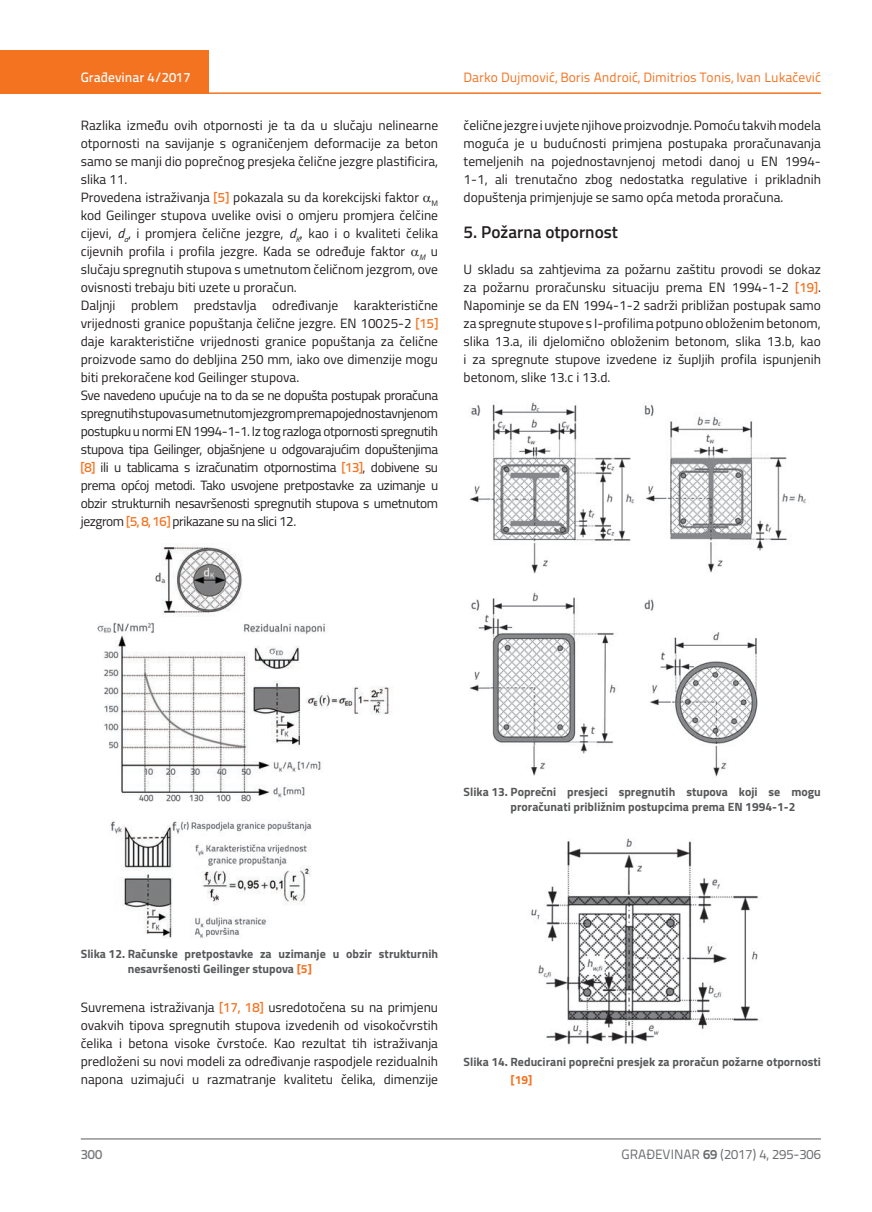
<style>
.page{position:relative;width:872px;height:1212px;background:#fff}
.page>*{position:absolute;margin:0;border:0;box-sizing:border-box;transform-origin:0 0}
.t1{font:600 17.25px "Titillium";color:#231f20}
.t2{font:13.5px/18px "Titillium";color:#231f20;text-align:justify}
.t3{font:13.5px "Titillium Text 22 L";color:#f47321}
.t4{font:13.5px "Titillium Text 22 L";color:#6c6d70}
.t5{font:500 13.5px "Titillium Text 22 L";color:#fff}
.t6{font:500 13.5px "Titillium Text 22 L";color:#787a7d}
.t7{font:700 12px/15px "Titillium";color:#57585a}
.t8{font:700 12px "Titillium";color:#f47321}
.s1{font-family:"Titillium Text 22 L";font-weight:500;color:#f47321}
.s2{font-style:italic}
.s3{color:#f47321}
.s4{font-weight:700}
</style>
<div class="page">
<div style="left:0;top:50px;width:208px;height:44px;background:#f47321"></div>
<hr style="left:0;top:92px;width:821px;height:2px;background:#f47321">
<hr style="left:81px;top:1139px;width:740px;height:1px;background:#57585a">
<img style="left:97px;top:546px;width:294px;height:392px">
<img style="left:469px;top:402px;width:337px;height:375px">
<img style="left:531px;top:838px;width:228px;height:207px">
<p class="t5" style="left:81px;top:67px;width:111px">Građevinar 4/2017</p>
<p class="t2" style="left:81px;top:115px;width:359px;text-align:left">Razlika između ovih otpornosti je ta da u slučaju nelinearne otpornosti na savijanje s ograničenjem deformacije za beton samo se manji dio poprečnog presjeka čelične jezgre plastificira, slika 11.<br>Provedena istraživanja <span class="s1">[5]</span> pokazala su da korekcijski faktor <sub>M </sub>kod Geilinger stupova uvelike ovisi o omjeru promjera čelčine cijevi, <span class="s2">d</span><sub>a</sub>, i promjera čelične jezgre, <span class="s2">d</span><sub>K</sub>, kao i o kvaliteti čelika cijevnih profila i profila jezgre. Kada se određuje faktor <sub>M</sub> u slučaju spregnutih stupova s umetnutom čeličnom jezgrom, ove ovisnosti trebaju biti uzete u proračun.<br>Daljnji problem predstavlja određivanje karakteristične vrijednosti granice popuštanja čelične jezgre. EN 10025-2 <span class="s1">[15] </span>daje karakteristične vrijednosti granice popuštanja za čelične proizvode samo do debljina 250 mm, iako ove dimenzije mogu biti prekoračene kod Geilinger stupova.<br>Sve navedeno upućuje na to da se ne dopušta postupak proračuna spregnutih stupova s umetnutom jezgrom prema pojednostavnjenom postupku u normi EN 1994-1-1. Iz tog razloga otpornosti spregnutih stupova tipa Geilinger, objašnjene u odgovarajućim dopuštenjima <span class="s1">[8]</span> ili u tablicama s izračunatim otpornostima <span class="s1">[13]</span>, dobivene su prema općoj metodi. Tako usvojene pretpostavke za uzimanje u obzir strukturnih nesavršenosti spregnutih stupova s umetnutom jezgrom <span class="s1">[5, 8, 16]</span> prikazane su na slici 12.</p>
<p class="t3" style="left:463px;top:68px;width:359px">Darko Dujmović, Boris Androić, Dimitrios Tonis, Ivan Lukačević</p>
<p class="t2" style="left:463px;top:115px;width:359px">čelične jezgre i uvjete njihove proizvodnje. Pomoću takvih modela moguća je u budućnosti primjena postupaka proračunavanja temeljenih na pojednostavnjenoj metodi danoj u EN 1994- 1-1, ali trenutačno zbog nedostatka regulative i prikladnih dopuštenja primjenjuje se samo opća metoda proračuna.</p>
<p class="t1" style="left:463px;top:219px;width:156px">5. Požarna otpornost</p>
<p class="t2" style="left:463px;top:259px;width:359px">U skladu sa zahtjevima za požarnu zaštitu provodi se dokaz za požarnu proračunsku situaciju prema EN 1994-1-2 <span class="s1">[19]</span>.<br>Napominje se da EN 1994-1-2 sadrži približan postupak samo za spregnute stupove s I-profilima potpuno obloženim betonom, slika 13.a, ili djelomično obloženim betonom, slika 13.b, kao i za spregnute stupove izvedene iz šupljih profila ispunjenih betonom, slike 13.c i 13.d.</p>
<p class="t7" style="left:510px;top:784px;width:312px;text-indent:-47px">Slika 13. Poprečni presjeci spregnutih stupova koji se mogu proračunati približnim postupcima prema EN 1994-1-2</p>
<p class="t7" style="left:128px;top:946px;width:312px;text-indent:-47px">Slika 12. Računske pretpostavke za uzimanje u obzir strukturnih nesavršenosti Geilinger stupova <span class="s3">[5]</span></p>
<p class="t2" style="left:81px;top:998px;width:359px">Suvremena istraživanja <span class="s1">[17, 18]</span> usredotočena su na primjenu ovakvih tipova spregnutih stupova izvedenih od visokočvrstih čelika i betona visoke čvrstoće. Kao rezultat tih istraživanja predloženi su novi modeli za određivanje raspodjele rezidualnih napona uzimajući u razmatranje kvalitetu čelika, dimenzije</p>
<p class="t7" style="left:463px;top:1054px;width:359px">Slika 14. Reducirani poprečni presjek za proračun požarne otpornosti</p>
<p class="t8" style="left:510px;top:1071px;width:23px">[19]</p>
<p class="t6" style="left:81px;top:1144px;width:23px">300</p>
<p class="t4" style="left:621px;top:1144px;width:201px">GRAĐEVINAR <span class="s4">69</span> (2017) 4, 295-306</p>
</div>
